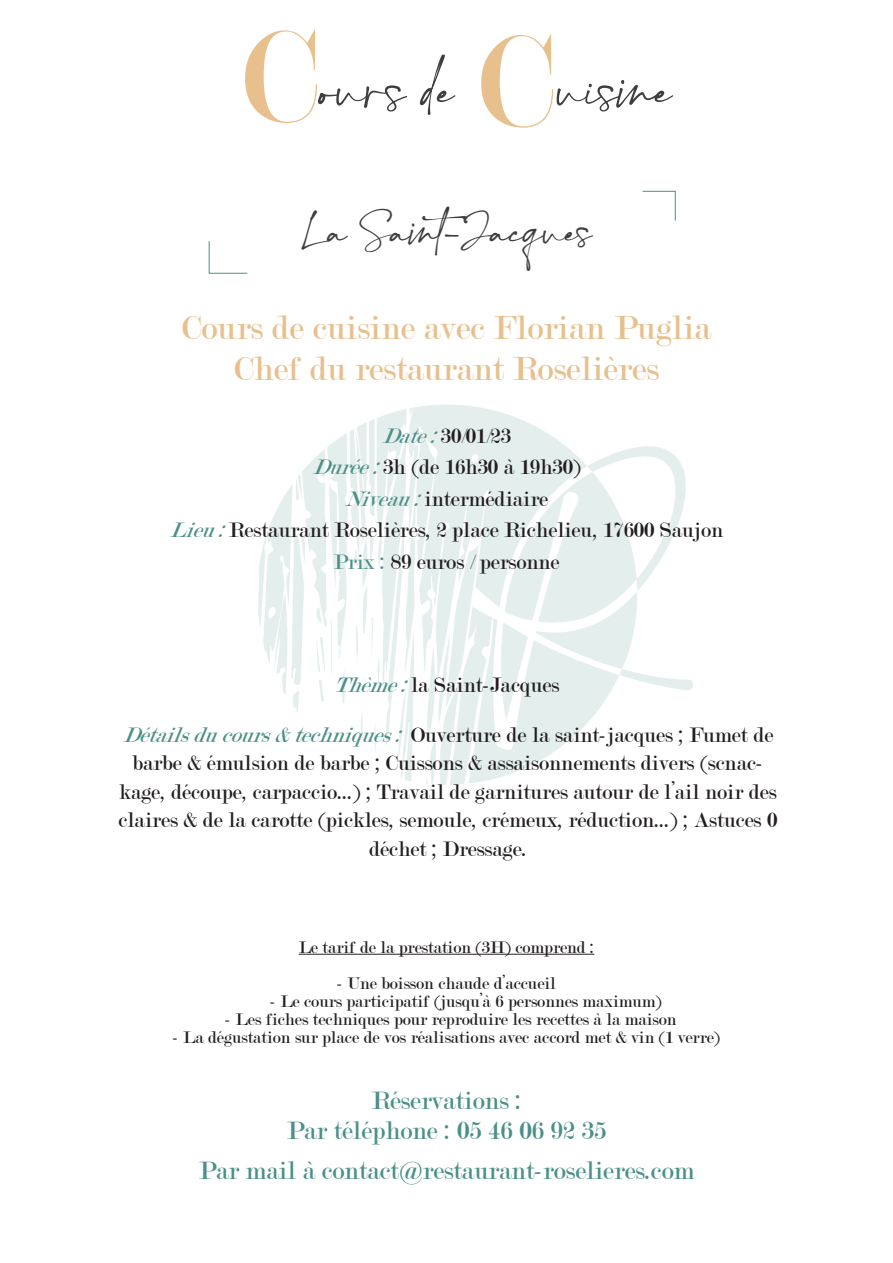
<style>
.page{position:relative;width:893px;height:1263px;background:#fff}
.page>*{position:absolute;margin:0;border:0;box-sizing:border-box;transform-origin:0 0}
.t1{font:139.8px "Modern";color:#e7c08e}
.t2{font:64.5px "Charlotte";color:#3e3e3f}
.t3{font:49.5px "Charlotte";color:#3e3e3f}
.t4{font:36px "Modern";color:#e7c08e}
.t5{font:27px "Modern";color:#4b9088}
.t6{font:22.5px/28.5px "Modern";color:#231f20;text-align:center}
.t7{font:18px "Modern";color:#231f20}
.s1{font-style:italic;color:#4b9088}
.s2{color:#4b9088}
</style>
<div class="page">
<svg style="left:642px;top:191px;width:34px;height:30px"></svg>
<svg style="left:208px;top:241px;width:40px;height:33px"></svg>
<img style="left:258px;top:404px;width:434px;height:381px">
<hr style="left:299px;top:954px;width:295px;height:1px;background:#231f20">
<p class="t1" style="left:242px;top:8px;width:78px">C</p>
<p class="t2" style="left:319px;top:53px;width:137px">ours de</p>
<p class="t1" style="left:478px;top:12px;width:78px">C</p>
<p class="t2" style="left:557px;top:53px;width:117px">uisine</p>
<p class="t3" style="left:301px;top:203px;width:292px">La Saint-Jacques</p>
<p class="t4" style="left:182px;top:310px;width:531px">Cours de cuisine avec Florian Puglia</p>
<p class="t4" style="left:234px;top:350px;width:426px">Chef du restaurant Roselières</p>
<p class="t6" style="left:382px;top:421px;width:131px"><span class="s1">Date:</span>30/01/23</p>
<p class="t6" style="left:312px;top:453px;width:270px"><span class="s1">Durée:</span>3h (de 16h30 à 19h30)</p>
<p class="t6" style="left:345px;top:484px;width:205px"><span class="s1">Niveau:</span>intermédiaire</p>
<p class="t6" style="left:170px;top:516px;width:555px"><span class="s1">Lieu:</span>Restaurant Roselières, 2 place Richelieu, 17600 Saujon</p>
<p class="t6" style="left:333px;top:547px;width:228px"><span class="s2">Prix :</span> 89 euros / personne</p>
<p class="t6" style="left:334px;top:670px;width:227px"><span class="s1">Thème:</span>la Saint-Jacques</p>
<p class="t6" style="left:119px;top:721px;width:660px"><span class="s1">Détailsducours&amp;techniques:</span> Ouverture de la saint-jacques ; Fumet de barbe &amp; émulsion de barbe ; Cuissons &amp; assaisonnements divers (scnac&shy;kage, découpe, carpaccio...) ; Travail de garnitures autour de l’ail noir des claires &amp; de la carotte (pickles, semoule, crémeux, réduction...) ; Astuces 0 déchet ; Dressage.</p>
<p class="t7" style="left:299px;top:938px;width:297px">Le tarif de la prestation (3H) comprend :</p>
<p class="t7" style="left:337px;top:974px;width:220px">- Une boisson chaude d’accueil</p>
<p class="t7" style="left:270px;top:992px;width:393px">- Le cours participatif (jusqu’à 6 personnes maximum)</p>
<p class="t7" style="left:225px;top:1010px;width:453px">- Les fiches techniques pour reproduire les recettes à la maison</p>
<p class="t7" style="left:173px;top:1028px;width:549px">- La dégustation sur place de vos réalisations avec accord met &amp; vin (1 verre)</p>
<p class="t5" style="left:371px;top:1086px;width:152px">Réservations :</p>
<p class="t5" style="left:287px;top:1116px;width:321px">Par téléphone : 05 46 06 92 35</p>
<p class="t5" style="left:199px;top:1157px;width:497px">Par mail à contact@restaurant-roselieres.com</p>
</div>
